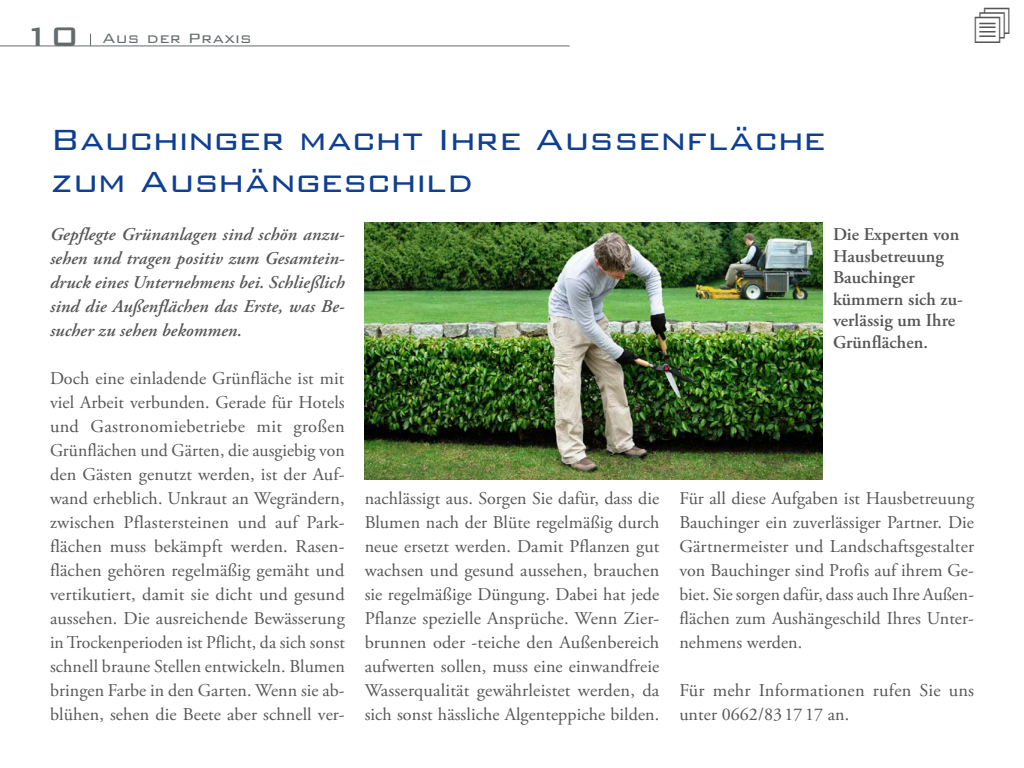
<style>
.page{position:relative;width:1024px;height:768px;background:#fff}
.page>*{position:absolute;margin:0;border:0;box-sizing:border-box;transform-origin:0 0}
.Titel_1_30pt{font:300 39px/42px "Bank Gothic BT";letter-spacing:-.02em;color:#0f3f93}
.Fließtext{font:18px/24px "Adobe Garamond Pro";letter-spacing:.005em;color:#565655;text-align:justify}
.Vorspann{font:italic 600 18px/24px "Adobe Garamond Pro";letter-spacing:.005em;color:#565655;text-align:justify}
.Bildtitel{font:600 18px/21.6px "Adobe Garamond Pro";letter-spacing:.005em;color:#565655}
.Kopftext{font:300 18px "Bank Gothic BT";letter-spacing:.005em;color:#656b6d}
.s1{font-weight:500;font-size:36px}
</style>
<div class="page">
<img style="left:365px;top:222px;width:458px;height:258px">
<hr style="left:0;top:45px;width:570px;height:1px;background:#656b6d">
<p class="Kopftext" style="left:23px;top:28px;width:230px"><span class="s1">10</span> Aus der Praxis</p>
<p class="Titel_1_30pt" style="left:50px;top:117px;width:777px">Bauchinger macht Ihre Außenfläche zum Aushängeschild</p>
<p class="Vorspann" style="left:50px;top:223px;width:296px">Gepflegte Grünanlagen sind schön anzu&shy;sehen und tragen positiv zum Gesamtein&shy;druck eines Unternehmens bei. Schließlich sind die Außenflächen das Erste, was Be&shy;sucher zu sehen bekommen.</p>
<p class="Fließtext" style="left:50px;top:367px;width:296px">Doch eine einladende Grünfläche ist mit viel Arbeit verbunden. Gerade für Hotels und Gastronomiebetriebe mit großen Grünflächen und Gärten, die ausgiebig von den Gästen genutzt werden, ist der Auf&shy;wand erheblich. Unkraut an Wegrändern, zwischen Pflastersteinen und auf Park&shy;flächen muss bekämpft werden. Rasen&shy;flächen gehören regelmäßig gemäht und vertikutiert, damit sie dicht und gesund aussehen. Die ausreichende Bewässerung in Trockenperioden ist Pflicht, da sich sonst schnell braune Stellen entwickeln. Blumen bringen Farbe in den Garten. Wenn sie ab&shy;blühen, sehen die Beete aber schnell ver-</p>
<p class="Bildtitel" style="left:833px;top:224px;width:131px">Die Experten von<br>Hausbetreuung<br>Bauchinger kümmern sich zu&shy;verlässig um Ihre<br>Grünflächen.</p>
<p class="Fließtext" style="left:365px;top:487px;width:296px">nachlässigt aus. Sorgen Sie dafür, dass die Blumen nach der Blüte regelmäßig durch neue ersetzt werden. Damit Pflanzen gut wachsen und gesund aussehen, brauchen sie regelmäßige Düngung. Dabei hat jede Pflanze spezielle Ansprüche. Wenn Zier&shy;brunnen oder -teiche den Außenbereich aufwerten sollen, muss eine einwandfreie Wasserqualität gewährleistet werden, da sich sonst hässliche Algenteppiche bilden.</p>
<p class="Fließtext" style="left:679px;top:487px;width:296px">Für all diese Aufgaben ist Hausbetreuung Bauchinger ein zuverlässiger Partner. Die Gärtnermeister und Landschaftsgestalter von Bauchinger sind Profis auf ihrem Ge&shy;biet. Sie sorgen dafür, dass auch Ihre Außen&shy;flächen zum Aushängeschild Ihres Unter&shy;nehmens werden.</p>
<p class="Fließtext" style="left:679px;top:679px;width:296px">Für mehr Informationen rufen Sie uns unter 0662/83 17 17 an.</p>
</div>
